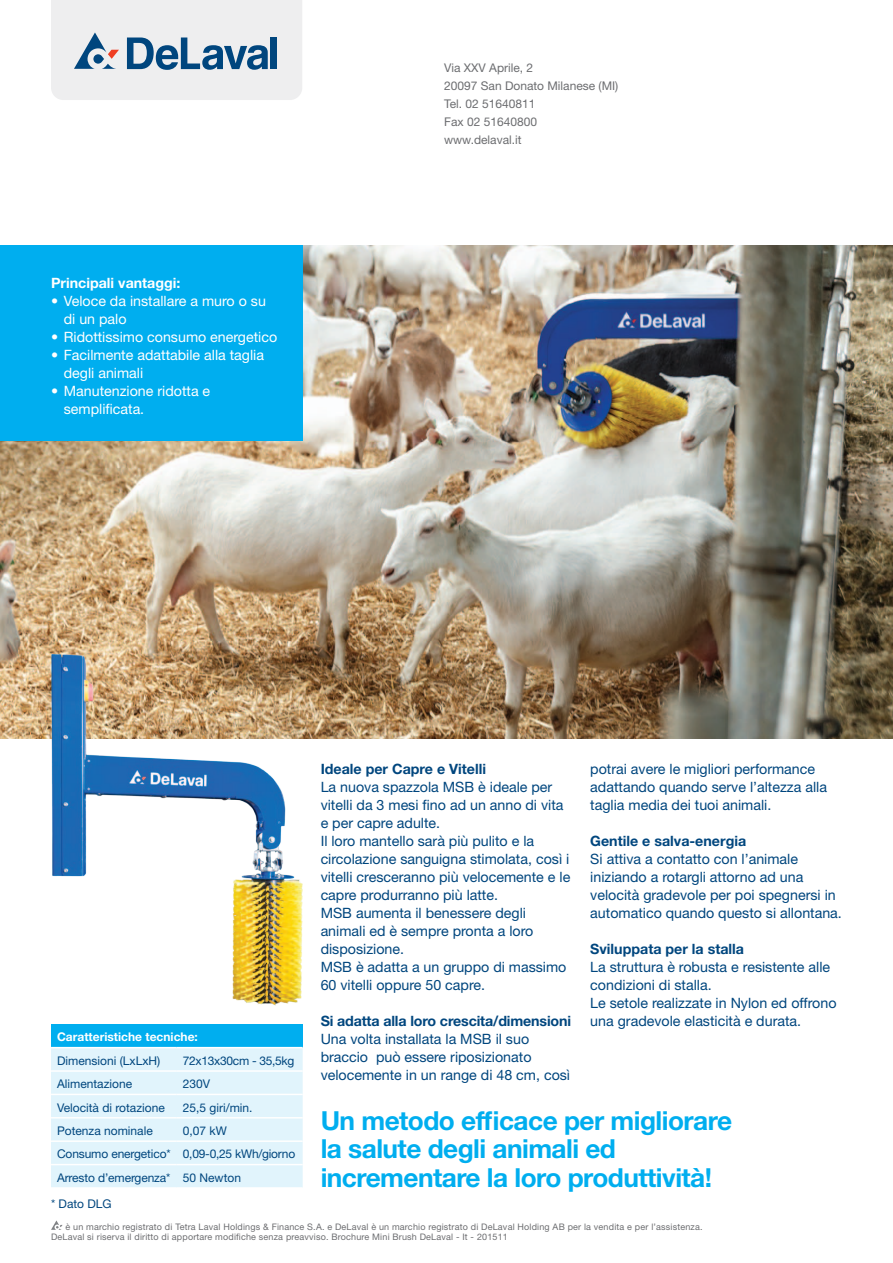
<style>
.page{position:relative;width:893px;height:1263px;background:#fff}
.page>*{position:absolute;margin:0;border:0;box-sizing:border-box;transform-origin:0 0}
.t1{font:700 26.25px/28.5px "Helvetica Neue LT Std";letter-spacing:-.02em;color:#00aeef}
.t2{font:14.25px/18px "Helvetica Neue LT Std";color:#00467e}
.t3{font:14.25px/18px "Helvetica Neue LT Std";color:#fff}
.t4{font:700 14.25px "Helvetica Neue LT Std";color:#00467e}
.t5{font:700 14.25px "Helvetica Neue LT Std";color:#fff}
.t6{font:12px/23.4px "Helvetica Neue LT Std";color:#00467e}
.t7{font:12px/18px "Helvetica Neue LT Std";color:#6c6d70}
.t8{font:700 12px "Helvetica Neue LT Std";color:#fff}
.t9{font:12px "Helvetica Neue LT Std";letter-spacing:-.025em;color:#00467e}
.t10{font:9px/10.5px "Helvetica Neue LT Std";letter-spacing:.02em;color:#6c6d70}
</style>
<div class="page">
<img style="left:0;top:245px;width:893px;height:493px">
<div style="left:0;top:245px;width:303px;height:196px;background:#00aeef"></div>
<svg style="left:51px;top:0;width:251px;height:100px;background:#d3dbe2"></svg>
<img style="left:51px;top:647px;width:252px;height:359px">
<svg style="left:51px;top:1220px;width:12px;height:10px"></svg>
<div style="left:51px;top:1024px;width:252px;height:24px;background:#00aeef"></div>
<div style="left:51px;top:1048px;width:252px;height:139px;background:#e1f4fc"></div>
<hr style="left:51px;top:1047px;width:126px;height:1px;background:#fff">
<hr style="left:177px;top:1047px;width:126px;height:1px;background:#fff">
<hr style="left:51px;top:1070px;width:126px;height:2px;background:#fff">
<hr style="left:51px;top:1094px;width:126px;height:1px;background:#fff">
<hr style="left:51px;top:1117px;width:126px;height:1px;background:#fff">
<hr style="left:51px;top:1140px;width:126px;height:2px;background:#fff">
<hr style="left:51px;top:1164px;width:126px;height:1px;background:#fff">
<hr style="left:177px;top:1070px;width:126px;height:2px;background:#fff">
<hr style="left:177px;top:1094px;width:126px;height:1px;background:#fff">
<hr style="left:177px;top:1117px;width:126px;height:1px;background:#fff">
<hr style="left:177px;top:1140px;width:126px;height:2px;background:#fff">
<hr style="left:177px;top:1164px;width:126px;height:1px;background:#fff">
<p class="t5" style="left:51px;top:274px;width:131px">Principali vantaggi:</p>
<p class="t3" style="left:64px;top:292px;width:204px;text-indent:-13px">• Veloce da installare a muro o su di un palo</p>
<p class="t3" style="left:51px;top:328px;width:228px">• Ridottissimo consumo energetico</p>
<p class="t3" style="left:64px;top:346px;width:202px;text-indent:-13px">• Facilmente adattabile alla taglia degli animali</p>
<p class="t3" style="left:64px;top:382px;width:148px;text-indent:-13px">• Manutenzione ridotta e semplificata.</p>
<p class="t7" style="left:444px;top:59px;width:176px">Via XXV Aprile, 2<br>20097 San Donato Milanese (MI)<br>Tel. 02 51640811<br>Fax 02 51640800<br>www.delaval.it</p>
<p class="t8" style="left:57px;top:1029px;width:142px">Caratteristiche tecniche:</p>
<p class="t6" style="left:57px;top:1048px;width:105px">Dimensioni (LxLxH)</p>
<p class="t9" style="left:183px;top:1053px;width:113px">72x13x30cm - 35,5kg</p>
<p class="t6" style="left:57px;top:1072px;width:77px">Alimentazione</p>
<p class="t6" style="left:183px;top:1072px;width:29px">230V</p>
<p class="t6" style="left:57px;top:1095px;width:109px">Velocità di rotazione</p>
<p class="t6" style="left:183px;top:1095px;width:71px">25,5 giri/min.</p>
<p class="t6" style="left:57px;top:1119px;width:97px">Potenza nominale</p>
<p class="t6" style="left:57px;top:1119px;width:240px;text-indent:126px">0,07 kW<br>Consumo energetico* 0,09-0,25 kWh/giorno<br>Arresto d’emergenza* 50 Newton</p>
<p class="t6" style="left:51px;top:1192px;width:62px">* Dato DLG</p>
<p class="t4" style="left:321px;top:760px;width:167px">Ideale per Capre e Vitelli</p>
<p class="t2" style="left:321px;top:778px;width:251px">La nuova spazzola MSB è ideale per vitelli da 3 mesi fino ad un anno di vita e per capre adulte.<br>Il loro mantello sarà più pulito e la circolazione sanguigna stimolata, così i vitelli cresceranno più velocemente e le capre produrranno più latte.<br>MSB aumenta il benessere degli animali ed è sempre pronta a loro disposizione.<br>MSB è adatta a un gruppo di massimo<br>60 vitelli oppure 50 capre.</p>
<p class="t4" style="left:321px;top:1012px;width:252px">Si adatta alla loro crescita/dimensioni</p>
<p class="t2" style="left:321px;top:1030px;width:251px">Una volta installata la MSB il suo braccio può essere riposizionato velocemente in un range di 48 cm, così</p>
<h1 class="t1" style="left:321px;top:1106px;width:413px">Un metodo efficace per migliorare la salute degli animali ed incrementare la loro produttività!</h1>
<p class="t2" style="left:590px;top:760px;width:238px">potrai avere le migliori performance adattando quando serve l’altezza alla taglia media dei tuoi animali.</p>
<p class="t4" style="left:590px;top:832px;width:157px">Gentile e salva-energia</p>
<p class="t2" style="left:590px;top:850px;width:253px">Si attiva a contatto con l’animale iniziando a rotargli attorno ad una velocità gradevole per poi spegnersi in automatico quando questo si allontana.</p>
<p class="t4" style="left:590px;top:940px;width:155px">Sviluppata per la stalla</p>
<p class="t2" style="left:590px;top:958px;width:248px">La struttura è robusta e resistente alle condizioni di stalla.<br>Le setole realizzate in Nylon ed offrono una gradevole elasticità e durata.</p>
<p class="t10" style="left:51px;top:1221px;width:653px;text-indent:14px">è un marchio registrato di Tetra Laval Holdings &amp; Finance S.A. e DeLaval è un marchio registrato di DeLaval Holding AB per la vendita e per l’assistenza.<br>DeLaval si riserva il diritto di apportare modifiche senza preavviso. Brochure Mini Brush DeLaval - It - 201511</p>
</div>
